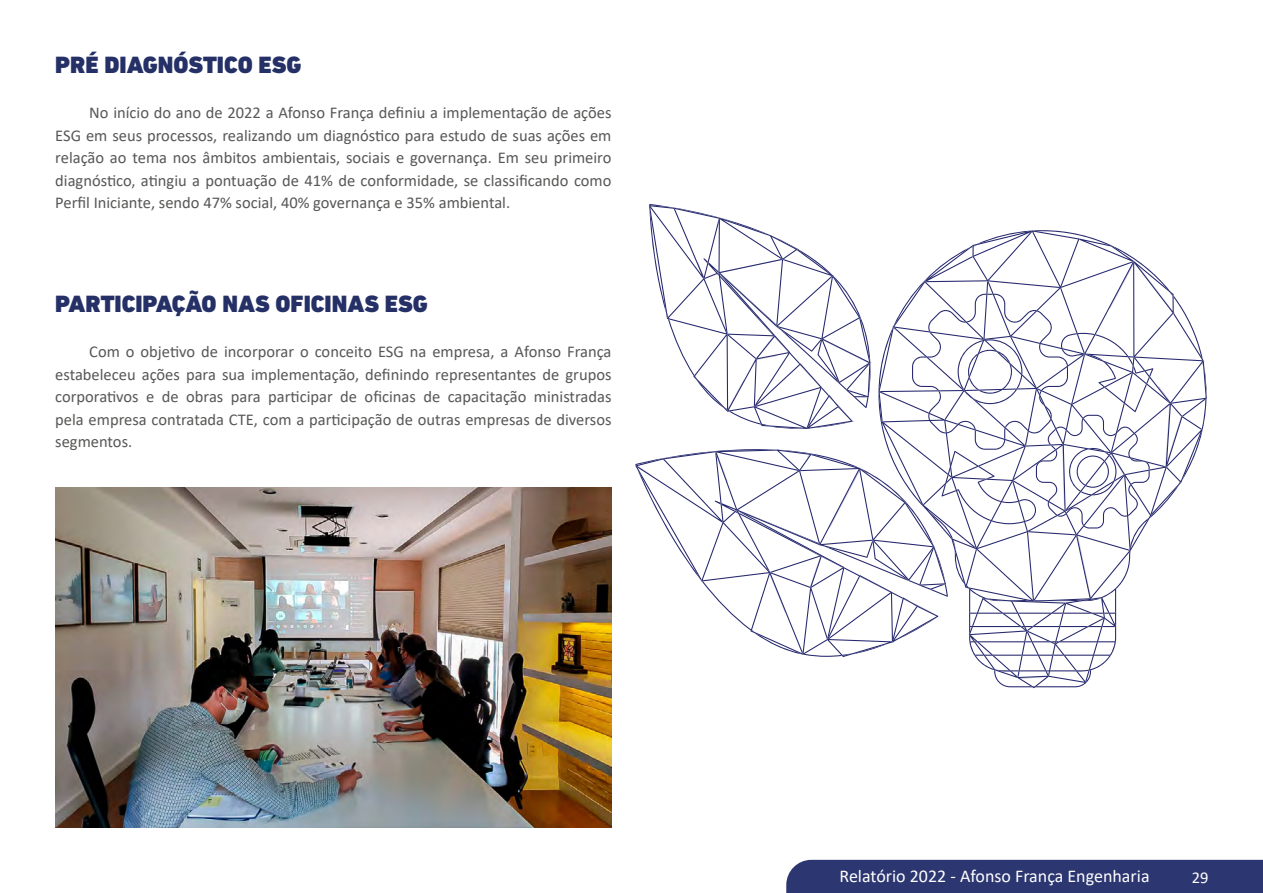
<style>
.page{position:relative;width:1263px;height:893px;background:#fff}
.page>*{position:absolute;margin:0;border:0;box-sizing:border-box;transform-origin:0 0}
.t1{font:900 24px "DIN Next LT Pro";color:#253166}
.t2{font:18px "Calibri";color:#fff}
.t3{font:16.5px/22.5px "Calibri";color:#575756;text-align:justify}
.t4{font:16.5px "Calibri";color:#fff}
</style>
<div class="page">
<img style="left:55px;top:488px;width:556px;height:339px">
<svg style="left:635px;top:205px;width:572px;height:483px"></svg>
<div style="left:786px;top:860px;width:477px;height:33px;background:#2c3671"></div>
<h1 class="t1" style="left:55px;top:51px;width:248px">PRÉ DIAGNÓSTICO ESG</h1>
<p class="t3" style="left:55px;top:101px;width:558px;text-indent:34px">No início do ano de 2022 a Afonso França definiu a implementação de ações ESG em seus processos, realizando um diagnóstico para estudo de suas ações em relação ao tema nos âmbitos ambientais, sociais e governança. Em seu primeiro diagnóstico, atingiu a pontuação de 41% de conformidade, se classificando como Perfil Iniciante, sendo 47% social, 40% governança e 35% ambiental.</p>
<h1 class="t1" style="left:55px;top:290px;width:374px">PARTICIPAÇÃO NAS OFICINAS ESG</h1>
<p class="t3" style="left:55px;top:340px;width:558px;text-indent:34px">Com o objetivo de incorporar o conceito ESG na empresa, a Afonso França estabeleceu ações para sua implementação, definindo representantes de grupos corporativos e de obras para participar de oficinas de capacitação ministradas pela empresa contratada CTE, com a participação de outras empresas de diversos segmentos.</p>
<p class="t2" style="left:839px;top:864px;width:312px">Relatório 2022 - Afonso França Engenharia</p>
<p class="t4" style="left:1192px;top:866px;width:18px">29</p>
</div>
